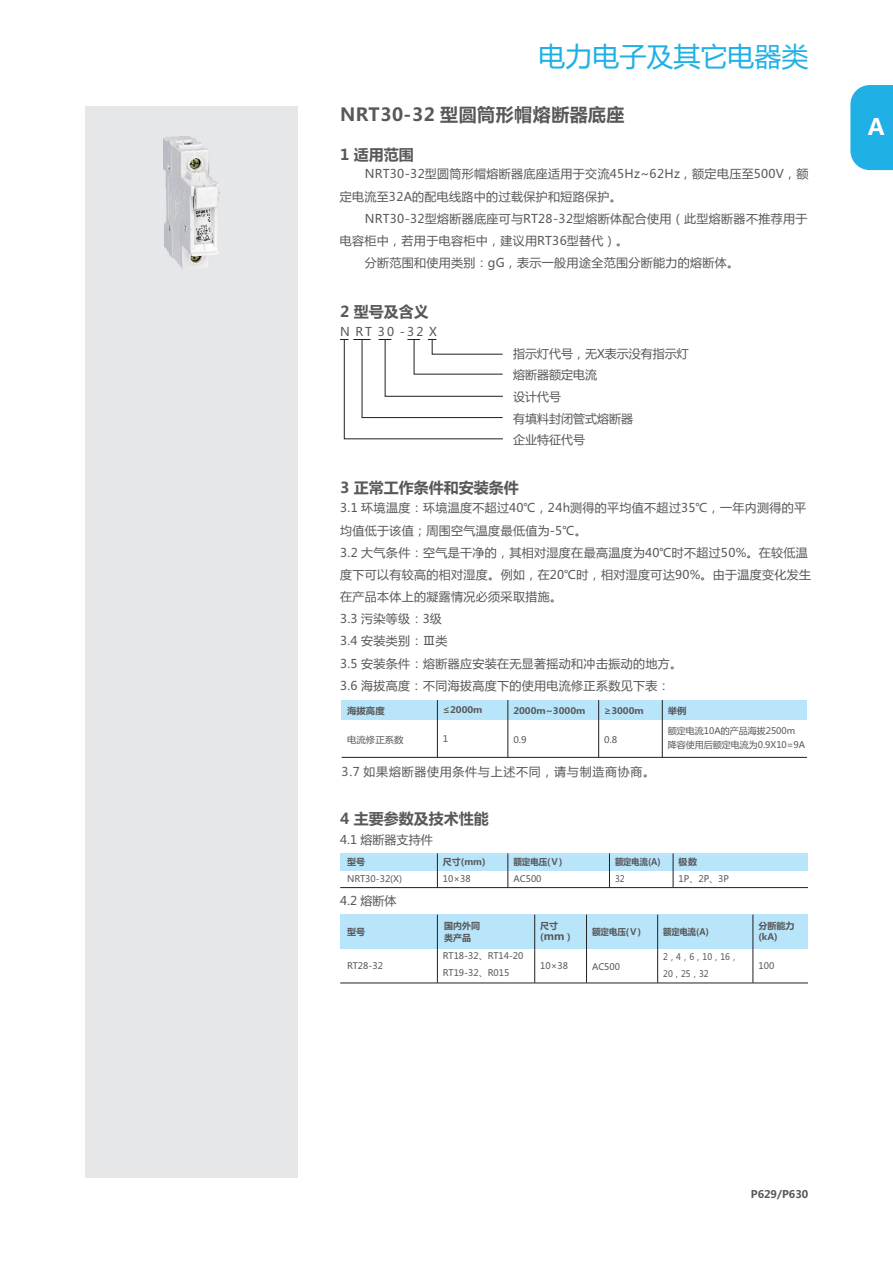
<style>
.page{position:relative;width:893px;height:1263px;background:#fff}
.page>*{position:absolute;margin:0;border:0;box-sizing:border-box;transform-origin:0 0}
.t1{font:27px "Microsoft Ya Hei";color:#1fb0e6}
.t2{font:700 22.5px "Microsoft Ya Hei";color:#fff}
.t3{font:700 18px "Microsoft Ya Hei";letter-spacing:.03em;color:#57585a}
.t4{font:700 15px "Microsoft Ya Hei";color:#57585a}
.t5{font:12px/22.2px "Microsoft Ya Hei";letter-spacing:.03em;color:#57585a}
.t6{font:12px/21.8px "Microsoft Ya Hei";color:#57585a}
.t7{font:12px "Microsoft Ya Hei";letter-spacing:.06em;color:#57585a}
.t8{font:700 10.5px "Microsoft Ya Hei";color:#57585a}
.t9{font:9px/14px "Microsoft Ya Hei";color:#57585a}
.t10{font:700 9px/17.5px "Microsoft Ya Hei";color:#57585a}
.t11{font:700 9px "Microsoft Ya Hei";color:#57585a;scale:1.04 1}
.t12{font:9px/17.1px "Microsoft Ya Hei";color:#57585a;scale:.92 1}
.t13{font:700 9px/17.5px "Microsoft Ya Hei";color:#57585a;scale:.94 1}
.t14{font:700 9px/17.4px "Microsoft Ya Hei";color:#57585a;scale:.92 1}
.t15{font:9px "Microsoft Ya Hei";color:#57585a;scale:1.04 1}
.s1{font-weight:400}
.s2{font-weight:700}
.s3{font-size:10.5px}
</style>
<div class="page">
<hr style="left:342px;top:757px;width:465px;height:1px;background:#231f20">
<div style="left:342px;top:700px;width:465px;height:19px;background:#b9e5fa"></div>
<hr style="left:662px;top:700px;width:1px;height:57px;background:#231f20">
<hr style="left:598px;top:700px;width:1px;height:57px;background:#231f20">
<hr style="left:508px;top:700px;width:1px;height:57px;background:#231f20">
<hr style="left:437px;top:700px;width:1px;height:57px;background:#231f20">
<div style="left:340px;top:853px;width:468px;height:17px;background:#b9e5fa"></div>
<hr style="left:340px;top:887px;width:468px;height:1px;background:#231f20">
<hr style="left:437px;top:853px;width:1px;height:34px;background:#231f20">
<hr style="left:508px;top:853px;width:1px;height:34px;background:#231f20">
<hr style="left:609px;top:853px;width:1px;height:34px;background:#231f20">
<hr style="left:673px;top:853px;width:1px;height:34px;background:#231f20">
<div style="left:340px;top:914px;width:468px;height:35px;background:#b9e5fa"></div>
<hr style="left:340px;top:982px;width:468px;height:1px;background:#231f20">
<hr style="left:437px;top:914px;width:1px;height:68px;background:#231f20">
<hr style="left:534px;top:914px;width:1px;height:68px;background:#231f20">
<hr style="left:586px;top:914px;width:1px;height:68px;background:#231f20">
<hr style="left:657px;top:914px;width:1px;height:68px;background:#231f20">
<hr style="left:753px;top:914px;width:1px;height:68px;background:#231f20">
<div style="left:85px;top:106px;width:213px;height:1072px;background:#e6e7e9"></div>
<svg style="left:850px;top:85px;width:43px;height:85px;background:#2bb4e7"></svg>
<svg style="left:340px;top:339px;width:163px;height:100px"></svg>
<img style="left:163px;top:136px;width:56px;height:133px">
<p class="t1" style="left:538px;top:44px;width:271px">电力电子及其它电器类</p>
<p class="t3" style="left:340px;top:107px;width:286px">NRT30-32 型圆筒形帽熔断器底座</p>
<p class="t4" style="left:340px;top:147px;width:75px">1 适用范围</p>
<p class="t5" style="left:365px;top:164px;width:445px">NRT30-32型圆筒形帽熔断器底座适用于交流45Hz~62Hz，额定电压至500V，额</p>
<p class="t5" style="left:340px;top:186px;width:283px">定电流至32A的配电线路中的过载保护和短路保护。</p>
<p class="t5" style="left:365px;top:208px;width:444px">NRT30-32型熔断器底座可与RT28-32型熔断体配合使用（此型熔断器不推荐用于</p>
<p class="t5" style="left:340px;top:231px;width:290px">电容柜中，若用于电容柜中，建议用RT36型替代）。</p>
<p class="t5" style="left:365px;top:253px;width:376px">分断范围和使用类别：gG，表示一般用途全范围分断能力的熔断体。</p>
<p class="t4" style="left:340px;top:305px;width:90px">2 型号及含义</p>
<p class="t5" style="left:340px;top:322px;width:98px">N RT 30 -32 X</p>
<p class="t6" style="left:513px;top:343px;width:177px">指示灯代号，无X表示没有指示灯熔断器额定电流<br>设计代号<br>有填料封闭管式熔断器<br>企业特征代号</p>
<p class="t4" style="left:340px;top:480px;width:180px">3 正常工作条件和安装条件</p>
<p class="t5" style="left:340px;top:498px;width:473px">3.1 环境温度：环境温度不超过40℃，24h测得的平均值不超过35℃，一年内测得的平均值低于该值；周围空气温度最低值为-5℃。<br>3.2 大气条件：空气是干净的，其相对湿度在最高温度为40℃时不超过50%。在较低温度下可以有较高的相对湿度。例如，在20℃时，相对湿度可达90%。由于温度变化发生在产品本体上的凝露情况必须采取措施。<br>3.3 污染等级：3级<br>3.4 安装类别：Ⅲ类<br>3.5 安装条件：熔断器应安装在无显著摇动和冲击振动的地方。<br>3.6 海拔高度：不同海拔高度下的使用电流修正系数见下表：</p>
<p class="t11" style="left:347px;top:706px;width:38px">海拔高度</p>
<p class="t15" style="left:347px;top:736px;width:56px">电流修正系数</p>
<p class="t11" style="left:443px;top:705px;width:40px">≤2000m</p>
<p class="t15" style="left:443px;top:734px;width:7px">1</p>
<p class="t11" style="left:604px;top:706px;width:40px">≥3000m</p>
<p class="t11" style="left:668px;top:706px;width:20px">举例</p>
<p class="t15" style="left:604px;top:735px;width:14px">0.8</p>
<p class="t11" style="left:513px;top:706px;width:71px">2000m~3000m</p>
<p class="t15" style="left:513px;top:735px;width:14px">0.9</p>
<p class="t9" style="left:668px;top:725px;width:139px">额定电流10A的产品海拔2500m降容使用后额定电流为0.9X10=9A</p>
<p class="t7" style="left:342px;top:766px;width:315px">3.7 如果熔断器使用条件与上述不同，请与制造商协商。</p>
<p class="t4" style="left:340px;top:812px;width:150px">4 主要参数及技术性能</p>
<p class="t5" style="left:340px;top:829px;width:94px">4.1 熔断器支持件</p>
<p class="t10" style="left:443px;top:853px;width:44px">尺寸(mm)<br><span class="s1">10×38</span></p>
<p class="t13" style="left:513px;top:854px;width:54px">额定电压(Ｖ)<br><span class="s1">AC500</span></p>
<p class="t9" style="left:347px;top:854px;width:56px;line-height:16.6px"><span class="s2">型号<br></span>NRT30-32(X)</p>
<p class="t14" style="left:615px;top:854px;width:51px">额定电流(A)<br><span class="s1">32</span></p>
<p class="t5" style="left:340px;top:891px;width:58px">4.2 熔断体</p>
<p class="t10" style="left:679px;top:854px;width:20px">极数</p>
<p class="t9" style="left:679px;top:872px;width:52px">1P、2P、3P</p>
<p class="t10" style="left:347px;top:924px;width:19px">型号</p>
<p class="t9" style="left:347px;top:960px;width:37px">RT28-32</p>
<p class="t10" style="left:444px;top:920px;width:37px;line-height:11.9px">国内外同类产品</p>
<p class="t9" style="left:443px;top:948px;width:82px;line-height:17.1px">RT18-32、RT14-20<br>RT19-32、R015</p>
<p class="t10" style="left:540px;top:920px;width:35px;line-height:11.7px">尺寸(<span class="s3">mm</span>）</p>
<p class="t9" style="left:540px;top:960px;width:29px">10×38</p>
<p class="t13" style="left:592px;top:923px;width:54px">额定电压(Ｖ)</p>
<p class="t9" style="left:592px;top:960px;width:30px">AC500</p>
<p class="t14" style="left:663px;top:923px;width:51px">额定电流(A)</p>
<p class="t12" style="left:663px;top:949px;width:83px">2，4，6，10，16，<br>20，25，32</p>
<p class="t10" style="left:758px;top:920px;width:37px;line-height:11.6px">分断能力(kA)</p>
<p class="t9" style="left:758px;top:960px;width:17px">100</p>
<p class="t2" style="left:868px;top:117px;width:18px">A</p>
<p class="t8" style="left:751px;top:1189px;width:59px">P629/P630</p>
</div>
